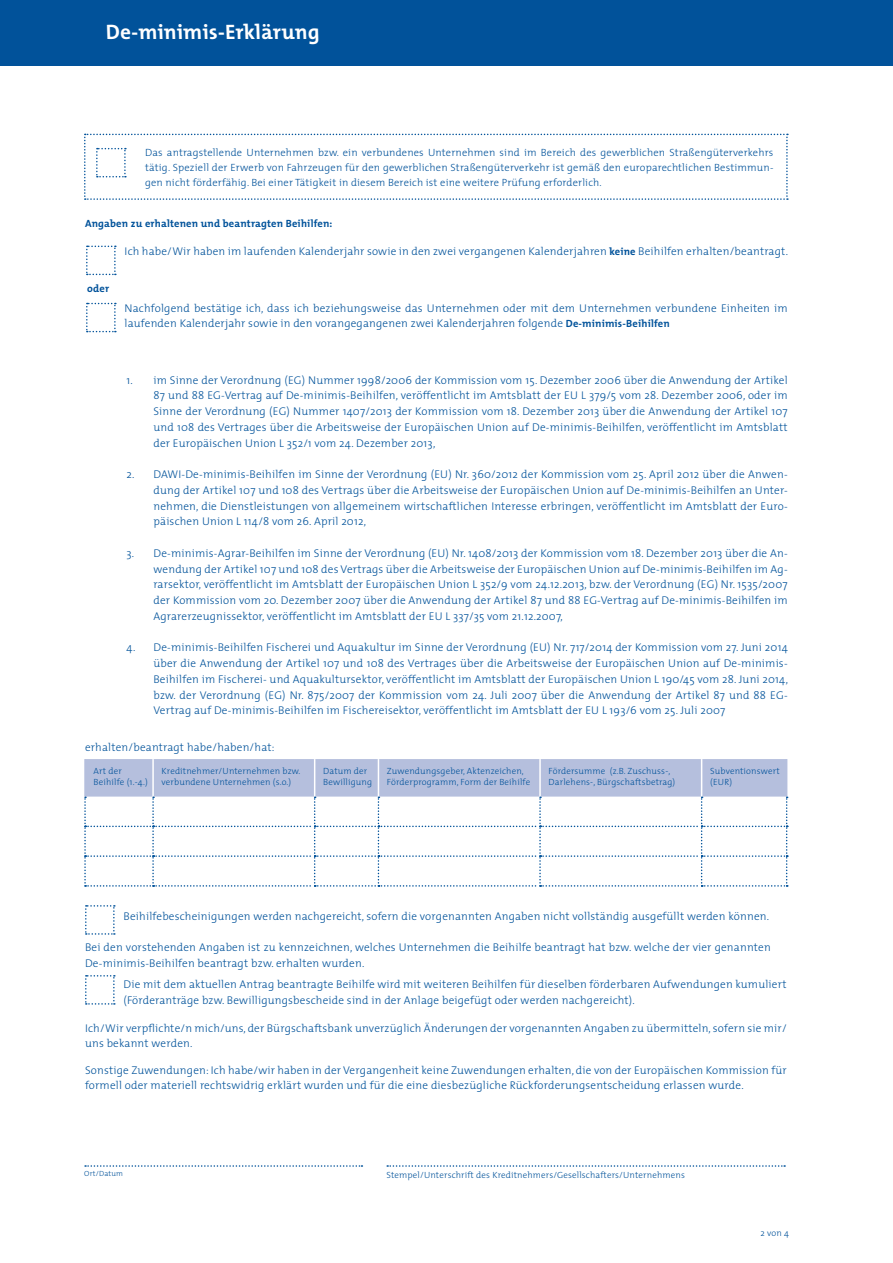
<style>
.page{position:relative;width:893px;height:1263px;background:#fff}
.page>*{position:absolute;margin:0;border:0;box-sizing:border-box;transform-origin:0 0}
.t1{font:700 21px "The Mix";color:#fff}
.t2{font:300 11.25px/15.8px "The Mix";letter-spacing:.015em;color:#01529a}
.t3{font:300 10.5px/15px "The Mix";letter-spacing:.015em;color:#01529a;text-align:justify}
.t4{font:700 10.5px "The Mix";letter-spacing:.015em;color:#01529a}
.t5{font:300 9px/10.8px "The Mix";letter-spacing:.015em;color:#01529a}
.t6{font:300 7.5px "The Mix";letter-spacing:.015em;color:#01529a}
.s1{font-weight:700;font-size:10.5px}
</style>
<div class="page">
<div style="left:0;top:0;width:893px;height:65px;background:#01529a"></div>
<svg style="left:84px;top:134px;width:704px;height:66px"></svg>
<svg style="left:86px;top:246px;width:30px;height:29px"></svg>
<svg style="left:86px;top:303px;width:30px;height:29px"></svg>
<svg style="left:85px;top:905px;width:30px;height:30px"></svg>
<svg style="left:85px;top:975px;width:30px;height:30px"></svg>
<svg style="left:84px;top:759px;width:704px;height:128px"></svg>
<svg style="left:85px;top:1165px;width:277px;height:2px"></svg>
<svg style="left:387px;top:1165px;width:398px;height:2px"></svg>
<h1 class="t1" style="left:106px;top:15px;width:216px">De-minimis-Erklärung</h1>
<p class="t3" style="left:145px;top:144px;width:630px">Das antragstellende Unternehmen bzw. ein verbundenes Unternehmen sind im Bereich des gewerblichen Straßengüterverkehrs tätig. Speziell der Erwerb von Fahrzeugen für den gewerblichen Straßengüterverkehr ist gemäß den europarechtlichen Bestimmun&shy;gen nicht förderfähig. Bei einer Tätigkeit in diesem Bereich ist eine weitere Prüfung erforderlich.</p>
<p class="t4" style="left:85px;top:214px;width:249px">Angaben zu erhaltenen und beantragten Beihilfen:</p>
<p class="t4" style="left:87px;top:280px;width:23px">oder</p>
<p class="t2" style="left:125px;top:243px;width:665px">Ich habe/Wir haben im laufenden Kalenderjahr sowie in den zwei vergangenen Kalenderjahren <span class="s1">keine</span> Beihilfen erhalten/beantragt.</p>
<p class="t2" style="left:125px;top:300px;width:665px">Nachfolgend bestätige ich, dass ich beziehungsweise das Unternehmen oder mit dem Unternehmen verbundene Einheiten im laufenden Kalenderjahr sowie in den vorangegangenen zwei Kalenderjahren folgende <span class="s1">De-minimis-Beihilfen</span></p>
<p class="t2" style="left:153px;top:372px;width:636px;text-align:justify;text-indent:-27px">1. im Sinne der Verordnung (EG) Nummer 1998/2006 der Kommission vom 15. Dezember 2006 über die Anwendung der Artikel 87 und 88 EG-Vertrag auf De-minimis-Beihilfen, veröffentlicht im Amtsblatt der EU L 379/5 vom 28. Dezember 2006, oder im Sinne der Verordnung (EG) Nummer 1407/2013 der Kommission vom 18. Dezember 2013 über die Anwendung der Artikel 107 und 108 des Vertrages über die Arbeitsweise der Europäischen Union auf De-minimis-Beihilfen, veröffentlicht im Amtsblatt der Europäischen Union L 352/1 vom 24. Dezember 2013,</p>
<p class="t2" style="left:153px;top:466px;width:636px;text-align:justify;text-indent:-27px">2. DAWI-De-minimis-Beihilfen im Sinne der Verordnung (EU) Nr. 360/2012 der Kommission vom 25. April 2012 über die Anwen&shy;dung der Artikel 107 und 108 des Vertrags über die Arbeitsweise der Europäischen Union auf De-minimis-Beihilfen an Unter&shy;nehmen, die Dienstleistungen von allgemeinem wirtschaftlichen Interesse erbringen, veröffentlicht im Amtsblatt der Euro&shy;päischen Union L 114/8 vom 26. April 2012,</p>
<p class="t2" style="left:153px;top:545px;width:636px;text-align:justify;text-indent:-27px">3. De-minimis-Agrar-Beihilfen im Sinne der Verordnung (EU) Nr. 1408/2013 der Kommission vom 18. Dezember 2013 über die An&shy;wendung der Artikel 107 und 108 des Vertrags über die Arbeitsweise der Europäischen Union auf De-minimis-Beihilfen im Ag&shy;rarsektor, veröffentlicht im Amtsblatt der Europäischen Union L 352/9 vom 24.12.2013, bzw. der Verordnung (EG) Nr. 1535/2007 der Kommission vom 20. Dezember 2007 über die Anwendung der Artikel 87 und 88 EG-Vertrag auf De-minimis-Beihilfen im Agrarerzeugnissektor, veröffentlicht im Amtsblatt der EU L 337/35 vom 21.12.2007,</p>
<p class="t2" style="left:153px;top:639px;width:636px;text-align:justify;text-indent:-27px">4. De-minimis-Beihilfen Fischerei und Aquakultur im Sinne der Verordnung (EU) Nr. 717/2014 der Kommission vom 27. Juni 2014 über die Anwendung der Artikel 107 und 108 des Vertrages über die Arbeitsweise der Europäischen Union auf De-minimis-Beihilfen im Fischerei- und Aquakultursektor, veröffentlicht im Amtsblatt der Europäischen Union L 190/45 vom 28. Juni 2014, bzw. der Verordnung (EG) Nr. 875/2007 der Kommission vom 24. Juli 2007 über die Anwendung der Artikel 87 und 88 EG-Vertrag auf De-minimis-Beihilfen im Fischereisektor, veröffentlicht im Amtsblatt der EU L 193/6 vom 25. Juli 2007</p>
<p class="t2" style="left:85px;top:739px;width:191px">erhalten/beantragt habe/haben/hat:</p>
<p class="t5" style="left:94px;top:765px;width:56px">Art der<br>Beihilfe (1.-4.)</p>
<p class="t5" style="left:162px;top:765px;width:140px">Kreditnehmer/Unternehmen bzw. verbundene Unternehmen (s.o.)</p>
<p class="t5" style="left:323px;top:765px;width:50px">Datum der<br>Bewilligung</p>
<p class="t5" style="left:387px;top:765px;width:145px">Zuwendungsgeber, Aktenzeichen,<br>Förderprogramm, Form der Beihilfe</p>
<p class="t5" style="left:549px;top:765px;width:128px">Fördersumme (z.B. Zuschuss-,<br>Darlehens-, Bürgschaftsbetrag)</p>
<p class="t5" style="left:710px;top:765px;width:71px">Subventionswert (EUR)</p>
<p class="t2" style="left:124px;top:908px;width:647px">Beihilfebescheinigungen werden nachgereicht, sofern die vorgenannten Angaben nicht vollständig ausgefüllt werden können.</p>
<p class="t2" style="left:85px;top:939px;width:687px">Bei den vorstehenden Angaben ist zu kennzeichnen, welches Unternehmen die Beihilfe beantragt hat bzw. welche der vier genannten<br>De-minimis-Beihilfen beantragt bzw. erhalten wurden.</p>
<p class="t2" style="left:124px;top:976px;width:664px">Die mit dem aktuellen Antrag beantragte Beihilfe wird mit weiteren Beihilfen für dieselben förderbaren Aufwendungen kumuliert (Förderanträge bzw. Bewilligungsbescheide sind in der Anlage beigefügt oder werden nachgereicht).</p>
<p class="t2" style="left:85px;top:1019px;width:703px">Ich/Wir verpflichte/n mich/uns, der Bürgschaftsbank unverzüglich Änderungen der vorgenannten Angaben zu übermitteln, sofern sie mir/ uns bekannt werden.</p>
<p class="t2" style="left:85px;top:1061px;width:703px">Sonstige Zuwendungen: Ich habe/wir haben in der Vergangenheit keine Zuwendungen erhalten, die von der Europäischen Kommission für formell oder materiell rechtswidrig erklärt wurden und für die eine diesbezügliche Rückforderungsentscheidung erlassen wurde.</p>
<p class="t6" style="left:84px;top:1167px;width:40px">Ort/Datum</p>
<p class="t5" style="left:386px;top:1169px;width:300px">Stempel/Unterschrift des Kreditnehmers/Gesellschafters/Unternehmens</p>
<p class="t5" style="left:761px;top:1227px;width:30px">2 von 4</p>
</div>
